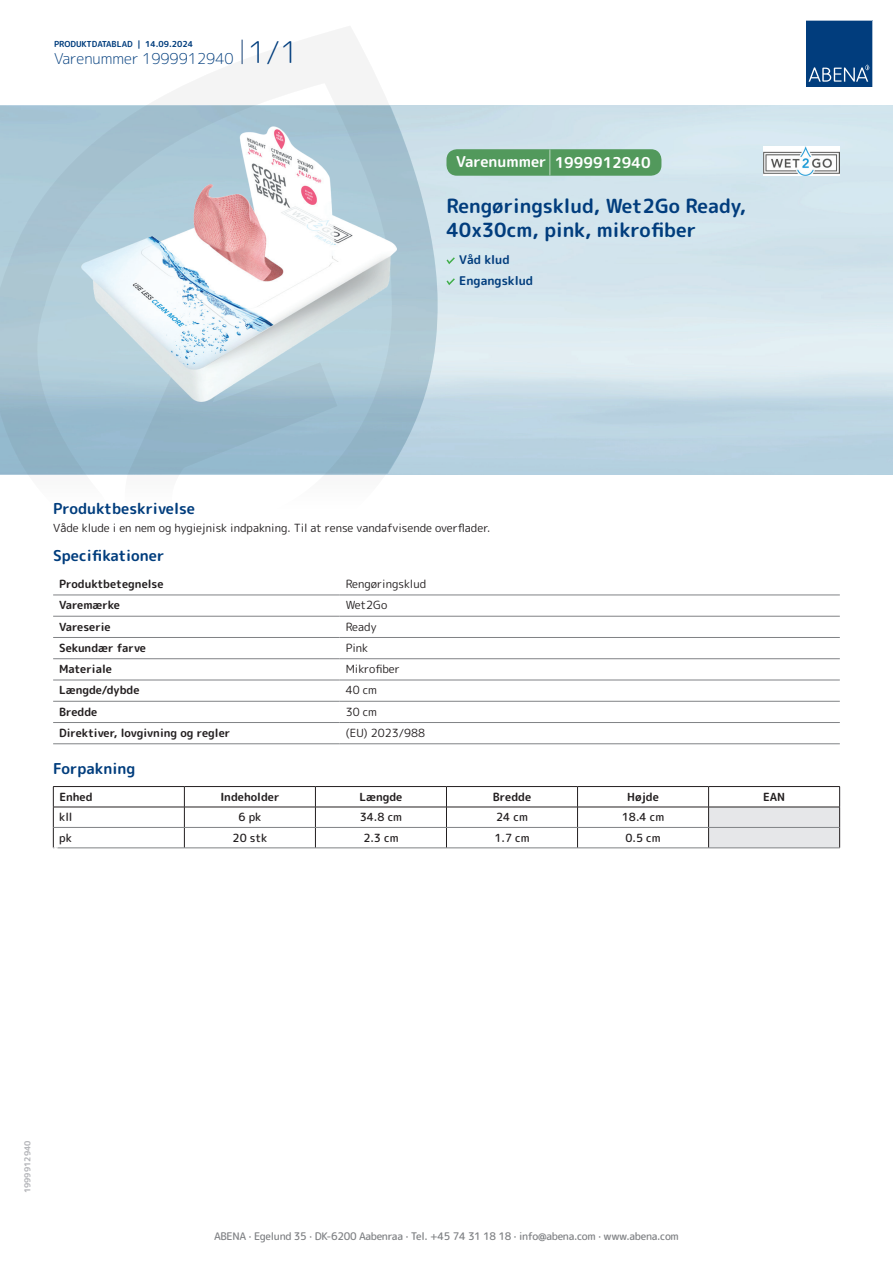
<style>
.page{position:relative;width:893px;height:1263px;background:#fff}
.page>*{position:absolute;margin:0;border:0;box-sizing:border-box;transform-origin:0 0}
.t1{font:700 19.5px/24px "Rounded Mplus 1 c";color:#013d7d}
.t2{font:700 15px "Rounded Mplus 1 c";color:#013d7d}
.t3{font:300 15px "Rounded Mplus 1 c";color:#013d7d}
.t4{font:700 15px "Rounded Mplus 1 c";color:#fff}
.t5{font:700 12px/21px "Rounded Mplus 1 c";color:#013d7d}
.t6{font:700 11.25px "Rounded Mplus 1 c";color:#231f20}
.t7{font:11.25px "Rounded Mplus 1 c";color:#231f20}
.t8{font:500 11.25px "Rounded Mplus 1 c";color:#231f20}
.t9{font:500 10.5px "Rounded Mplus 1 c";letter-spacing:-.03em;color:#808285}
.t10{font:700 10.5px "Rounded Mplus 1 c";color:#fff}
.t11{font:700 8.25px "Rounded Mplus 1 c";color:#013d7d}
.t12{font:700 8.25px "Rounded Mplus 1 c";color:#b2b3b7}
.s1{font-size:30px}
.s2{font-size:25.5px}
</style>
<div class="page">
<img style="left:439px;top:106px;width:454px;height:368px">
<svg style="left:0;top:26px;width:439px;height:569px"></svg>
<svg style="left:0;top:106px;width:438px;height:368px;background:#a3c1d1"></svg>
<svg style="left:242px;top:40px;width:1px;height:24px"></svg>
<svg style="left:806px;top:20px;width:67px;height:67px;background:#144b86"></svg>
<img style="left:82px;top:127px;width:314px;height:275px">
<hr style="left:53px;top:595px;width:287px;height:1px;background:#808285">
<hr style="left:340px;top:595px;width:500px;height:1px;background:#808285">
<hr style="left:53px;top:616px;width:287px;height:1px;background:#808285">
<hr style="left:340px;top:616px;width:500px;height:1px;background:#808285">
<hr style="left:53px;top:637px;width:287px;height:1px;background:#808285">
<hr style="left:340px;top:637px;width:500px;height:1px;background:#808285">
<hr style="left:53px;top:658px;width:287px;height:1px;background:#808285">
<hr style="left:340px;top:658px;width:500px;height:1px;background:#808285">
<hr style="left:53px;top:680px;width:287px;height:1px;background:#808285">
<hr style="left:340px;top:680px;width:500px;height:1px;background:#808285">
<hr style="left:53px;top:701px;width:287px;height:1px;background:#808285">
<hr style="left:340px;top:701px;width:500px;height:1px;background:#808285">
<hr style="left:53px;top:722px;width:287px;height:1px;background:#808285">
<hr style="left:340px;top:722px;width:500px;height:1px;background:#808285">
<hr style="left:53px;top:743px;width:287px;height:1px;background:#808285">
<hr style="left:340px;top:743px;width:500px;height:1px;background:#808285">
<hr style="left:53px;top:786px;width:131px;height:1px;background:#231f20">
<hr style="left:184px;top:786px;width:131px;height:1px;background:#231f20">
<hr style="left:315px;top:786px;width:131px;height:1px;background:#231f20">
<hr style="left:446px;top:786px;width:131px;height:1px;background:#231f20">
<hr style="left:577px;top:786px;width:132px;height:1px;background:#231f20">
<hr style="left:709px;top:786px;width:131px;height:1px;background:#231f20">
<hr style="left:53px;top:807px;width:131px;height:1px;background:#231f20">
<hr style="left:184px;top:807px;width:131px;height:1px;background:#231f20">
<hr style="left:315px;top:807px;width:131px;height:1px;background:#231f20">
<hr style="left:446px;top:807px;width:131px;height:1px;background:#231f20">
<hr style="left:577px;top:807px;width:132px;height:1px;background:#231f20">
<svg style="left:53px;top:787px;width:1px;height:61px"></svg>
<svg style="left:184px;top:787px;width:1px;height:61px"></svg>
<svg style="left:315px;top:787px;width:1px;height:61px"></svg>
<svg style="left:446px;top:787px;width:1px;height:61px"></svg>
<svg style="left:577px;top:787px;width:1px;height:61px"></svg>
<svg style="left:708px;top:787px;width:132px;height:61px"></svg>
<hr style="left:54px;top:827px;width:130px;height:1px;background:#808285">
<hr style="left:184px;top:827px;width:131px;height:1px;background:#808285">
<hr style="left:315px;top:827px;width:131px;height:1px;background:#808285">
<hr style="left:446px;top:827px;width:131px;height:1px;background:#808285">
<hr style="left:577px;top:827px;width:132px;height:1px;background:#808285">
<hr style="left:709px;top:827px;width:130px;height:1px;background:#808285">
<hr style="left:53px;top:848px;width:131px;height:1px;background:#808285">
<hr style="left:184px;top:848px;width:131px;height:1px;background:#808285">
<hr style="left:315px;top:848px;width:131px;height:1px;background:#808285">
<hr style="left:446px;top:848px;width:131px;height:1px;background:#808285">
<hr style="left:577px;top:848px;width:132px;height:1px;background:#808285">
<hr style="left:709px;top:848px;width:131px;height:1px;background:#808285">
<svg style="left:446px;top:257px;width:9px;height:7px"></svg>
<svg style="left:446px;top:278px;width:9px;height:7px"></svg>
<div style="left:446px;top:149px;width:215px;height:27px;background:#52995c;border-radius:10px"></div>
<img style="left:764px;top:146px;width:75px;height:30px">
<p class="t11" style="left:54px;top:38px;width:141px">PRODUKTDATABLAD | 14.09.2024</p>
<h2 class="t3" style="left:54px;top:48px;width:246px">Varenummer 1999912940 <span class="s1">1/1</span></h2>
<h2 class="t4" style="left:456px;top:152px;width:196px">Varenummer <span class="s2">|</span> 1999912940</h2>
<h1 class="t1" style="left:446px;top:194px;width:301px">Rengøringsklud, Wet2Go Ready,<br>40x30cm, pink, mikrofiber</h1>
<p class="t5" style="left:459px;top:249px;width:75px">Våd klud<br>Engangsklud</p>
<h2 class="t2" style="left:53px;top:498px;width:143px">Produktbeskrivelse</h2>
<p class="t7" style="left:53px;top:520px;width:439px">Våde klude i en nem og hygiejnisk indpakning. Til at rense vandafvisende overflader.</p>
<h2 class="t2" style="left:53px;top:545px;width:113px">Specifikationer</h2>
<p class="t6" style="left:59px;top:576px;width:106px">Produktbetegnelse</p>
<p class="t7" style="left:346px;top:576px;width:82px">Rengøringsklud</p>
<p class="t6" style="left:59px;top:597px;width:62px">Varemærke</p>
<p class="t7" style="left:346px;top:597px;width:43px">Wet2Go</p>
<p class="t6" style="left:59px;top:618px;width:53px">Vareserie</p>
<p class="t7" style="left:346px;top:618px;width:32px">Ready</p>
<p class="t6" style="left:59px;top:640px;width:88px">Sekundær farve</p>
<p class="t7" style="left:346px;top:640px;width:24px">Pink</p>
<p class="t6" style="left:59px;top:661px;width:54px">Materiale</p>
<p class="t7" style="left:346px;top:661px;width:56px">Mikrofiber</p>
<p class="t6" style="left:59px;top:682px;width:82px">Længde/dybde</p>
<p class="t7" style="left:346px;top:682px;width:33px">40 cm</p>
<p class="t6" style="left:59px;top:704px;width:40px">Bredde</p>
<p class="t7" style="left:346px;top:704px;width:33px">30 cm</p>
<p class="t6" style="left:59px;top:725px;width:173px">Direktiver, lovgivning og regler</p>
<p class="t7" style="left:346px;top:725px;width:81px">(EU) 2023/988</p>
<h2 class="t2" style="left:53px;top:758px;width:84px">Forpakning</h2>
<p class="t6" style="left:59px;top:789px;width:35px">Enhed</p>
<p class="t6" style="left:220px;top:789px;width:61px">Indeholder</p>
<p class="t6" style="left:359px;top:789px;width:44px">Længde</p>
<p class="t6" style="left:493px;top:789px;width:40px">Bredde</p>
<p class="t6" style="left:627px;top:789px;width:33px">Højde</p>
<p class="t6" style="left:763px;top:789px;width:24px">EAN</p>
<p class="t8" style="left:59px;top:809px;width:15px">kll</p>
<p class="t8" style="left:238px;top:809px;width:24px">6 pk</p>
<p class="t8" style="left:360px;top:809px;width:44px">34.8 cm</p>
<p class="t8" style="left:496px;top:809px;width:33px">24 cm</p>
<p class="t8" style="left:622px;top:809px;width:44px">18.4 cm</p>
<p class="t8" style="left:59px;top:830px;width:14px">pk</p>
<p class="t8" style="left:233px;top:830px;width:36px">20 stk</p>
<p class="t8" style="left:363px;top:830px;width:37px">2.3 cm</p>
<p class="t8" style="left:494px;top:830px;width:37px">1.7 cm</p>
<p class="t8" style="left:625px;top:830px;width:37px">0.5 cm</p>
<p class="t10" style="left:53px;top:843px;width:7px">*</p>
<p class="t12" style="left:22px;top:1193px;width:54px;rotate:-90deg">1999912940</p>
<p class="t9" style="left:214px;top:1229px;width:466px">ABENA · Egelund 35 · DK-6200 Aabenraa · Tel. +45 74 31 18 18 · info@abena.com · www.abena.com</p>
</div>
